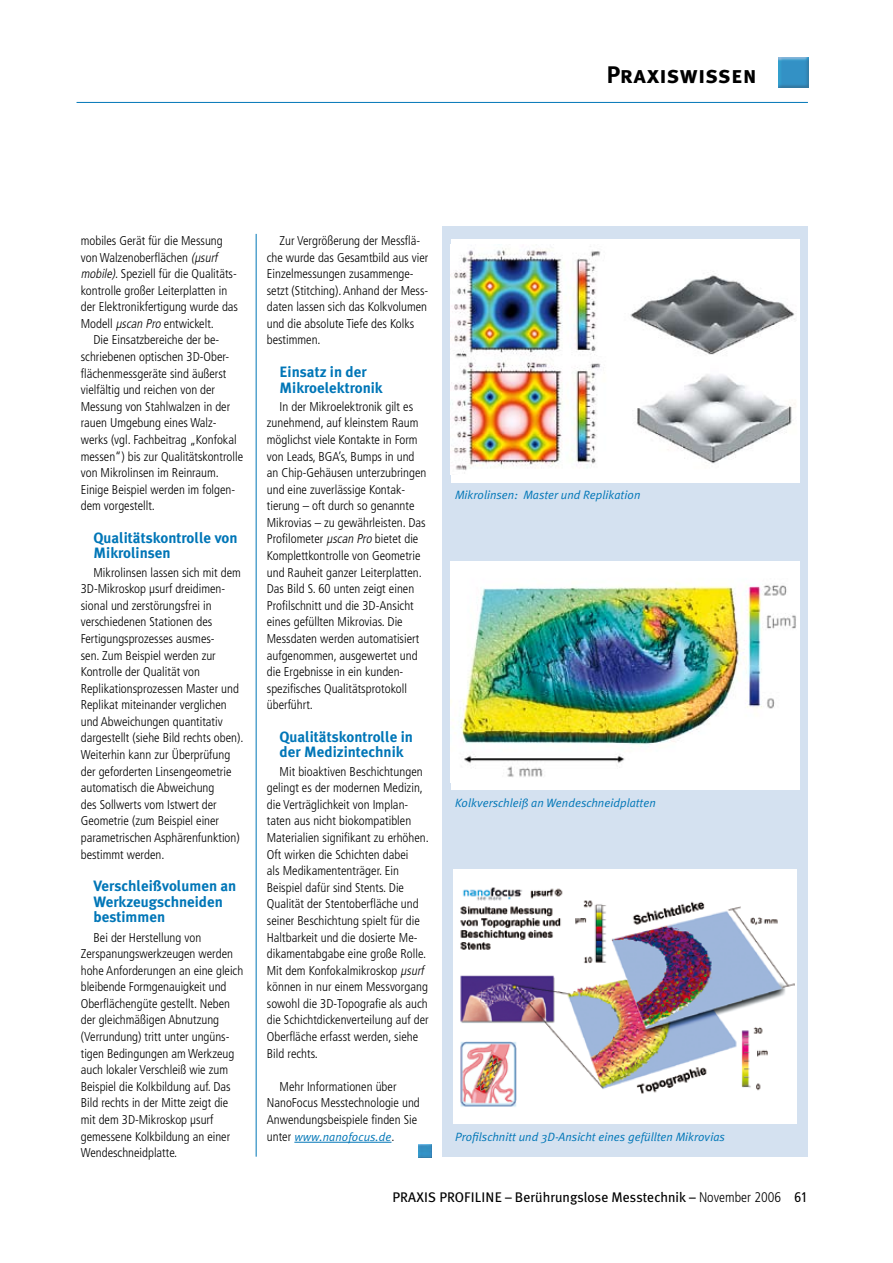
<style>
.page{position:relative;width:893px;height:1263px;background:#fff}
.page>*{position:absolute;margin:0;border:0;box-sizing:border-box;transform-origin:0 0}
.t1{font:24px "Meta Plus Bold Caps";color:#000}
.t2{font:700 15px/15.8px "Meta Plus";color:#0076b7}
.t3{font:13.95px "Meta Plus";color:#000}
.t4{font:300 condensed 12.75px/16.6px "Frutiger";color:#000}
.t5{font:italic 12px "Meta Plus Normal";color:#0076b7}
.s1{font-style:italic}
.s2{font-family:"Frutiger";font-weight:300;font-style:normal;font-stretch:condensed;font-size:12.75px;color:#000}
.s3{font-family:"Frutiger";font-weight:300;font-stretch:condensed}
.s4{font-family:"Frutiger";font-stretch:condensed}
</style>
<div class="page">
<img style="left:778px;top:57px;width:30px;height:30px">
<hr style="left:77px;top:102px;width:731px;height:1px;background:#0076b7">
<div style="left:442px;top:226px;width:366px;height:931px;background:#d4e1f0"></div>
<hr style="left:256px;top:234px;width:1px;height:923px;background:#0076b7">
<hr style="left:294px;top:1142px;width:97px;height:1px;background:#0076b7">
<svg style="left:418px;top:1144px;width:13px;height:13px"></svg>
<div style="left:451px;top:239px;width:348px;height:244px;background:#fff"></div>
<img style="left:451px;top:244px;width:345px;height:229px">
<div style="left:451px;top:561px;width:348px;height:229px;background:#fff"></div>
<img style="left:451px;top:582px;width:345px;height:195px">
<div style="left:453px;top:869px;width:344px;height:255px;background:#fff"></div>
<img style="left:460px;top:887px;width:334px;height:220px">
<h1 class="t1" style="left:606px;top:60px;width:152px">Praxiswissen</h1>
<p class="t4" style="left:81px;top:232px;width:143px">mobiles Gerät für die Messung</p>
<p class="t4" style="left:81px;top:249px;width:141px">von Walzenoberflächen <span class="s1">(µsurf</span></p>
<p class="t4" style="left:81px;top:266px;width:158px"><span class="s1">mobile)</span>. Speziell für die Qualitäts-</p>
<p class="t4" style="left:81px;top:282px;width:148px">kontrolle großer Leiterplatten in</p>
<p class="t4" style="left:81px;top:299px;width:159px">der Elektronikfertigung wurde das</p>
<p class="t4" style="left:81px;top:315px;width:135px">Modell <span class="s1">µscan Pro</span> entwickelt.</p>
<p class="t4" style="left:94px;top:332px;width:126px">Die Einsatzbereiche der be-</p>
<p class="t4" style="left:81px;top:348px;width:149px">schriebenen optischen 3D-Ober-</p>
<p class="t4" style="left:81px;top:365px;width:147px">flächenmessgeräte sind äußerst</p>
<p class="t4" style="left:81px;top:382px;width:136px">vielfältig und reichen von der</p>
<p class="t4" style="left:81px;top:398px;width:151px">Messung von Stahlwalzen in der</p>
<p class="t4" style="left:81px;top:415px;width:137px">rauen Umgebung eines Walz-</p>
<p class="t4" style="left:81px;top:431px;width:157px">werks (vgl. Fachbeitrag „Konfokal</p>
<p class="t4" style="left:81px;top:448px;width:164px">messen“) bis zur Qualitätskontrolle</p>
<p class="t4" style="left:81px;top:465px;width:140px">von Mikrolinsen im Reinraum.</p>
<p class="t4" style="left:81px;top:481px;width:155px">Einige Beispiel werden im folgen-</p>
<p class="t4" style="left:81px;top:498px;width:76px">dem vorgestellt.</p>
<p class="t2" style="left:94px;top:529px;width:145px">Qualitätskontrolle von<br>Mikrolinsen</p>
<p class="t4" style="left:81px;top:564px;width:164px;text-indent:13px">Mikrolinsen lassen sich mit dem<br>3D-Mikroskop µsurf dreidimen&shy;sional und zerstörungsfrei in verschiedenen Stationen des<br>Fertigungsprozesses ausmes-<br>sen. Zum Beispiel werden zur<br>Kontrolle der Qualität von<br>Replikationsprozessen Master und<br>Replikat miteinander verglichen und Abweichungen quantitativ dargestellt (siehe Bild rechts oben).<br>Weiterhin kann zur Überprüfung der geforderten Linsengeometrie automatisch die Abweichung<br>des Sollwerts vom Istwert der<br>Geometrie (zum Beispiel einer parametrischen Asphärenfunktion) bestimmt werden.</p>
<p class="t2" style="left:94px;top:878px;width:144px">Verschleißvolumen an<br>Werkzeugschneiden bestimmen</p>
<p class="t4" style="left:81px;top:929px;width:164px;text-indent:13px">Bei der Herstellung von<br>Zerspanungswerkzeugen werden hohe Anforderungen an eine gleich bleibende Formgenauigkeit und<br>Oberflächengüte gestellt. Neben der gleichmäßigen Abnutzung (-Verrundung) tritt unter ungüns&shy;tigen Be-dingungen am Werkzeug auch lokaler Verschleiß wie zum<br>Beispiel die Kolkbildung auf. Das<br>Bild rechts in der Mitte zeigt die mit dem 3D-Mikroskop µsurf gemessene Kolkbildung an einer<br>Wendeschneidplatte.</p>
<p class="t4" style="left:267px;top:232px;width:163px;text-indent:13px">Zur Vergrößerung der Messflä&shy;che wurde das Gesamtbild aus vier<br>Einzelmessungen zusammenge&shy;setzt (Stitching). Anhand der Mess&shy;daten lassen sich das Kolkvolumen und die absolute Tiefe des Kolks bestimmen.</p>
<p class="t2" style="left:280px;top:364px;width:105px">Einsatz in der<br>Mikroelektronik</p>
<p class="t4" style="left:267px;top:398px;width:161px;text-indent:13px">In der Mikroelektronik gilt es zunehmend, auf kleinstem Raum möglichst viele Kontakte in Form von Leads, BGA’s, Bumps in und an Chip-Gehäusen unterzubringen und eine zuverlässige Kontak&shy;tierung – oft durch so genannte<br>Mikrovias – zu gewährleisten. Das<br>Profilometer <span class="s1">µscan Pro</span> bietet die<br>Komplettkontrolle von Geometrie und Rauheit ganzer Leiterplatten.<br>Das Bild S. 60 unten zeigt einen<br>Profilschnitt und die 3D--Ansicht eines gefüllten Mikrovias. Die<br>Messdaten werden auto-matisiert aufgenommen, ausgewertet und die Er-gebnisse in ein kunden&shy;spezifisches Qualitätsprotokoll überführt.</p>
<p class="t2" style="left:280px;top:728px;width:135px">Qualitätskontrolle in der Medizintechnik</p>
<p class="t4" style="left:267px;top:763px;width:164px;text-indent:13px">Mit bioaktiven Beschichtungen gelingt es der modernen Medizin, die Verträglichkeit von Implan&shy;taten aus nicht biokompatiblen<br>Materialien signifikant zu erhöhen.<br>Oft wirken die Schichten dabei<br>als Medikamententräger. Ein<br>Beispiel dafür sind Stents. Die<br>Qualität der Stentoberfläche und seiner Beschichtung spielt für die<br>Haltbarkeit und die dosierte Me&shy;dikamentabgabe eine große Rolle.<br>Mit dem Konfokalmikroskop <span class="s1">µsurf </span>können in nur einem Messvorgang sowohl die 3D-Topografie als auch die Schichtdickenverteilung auf der<br>Oberfläche erfasst werden, siehe<br>Bild rechts.</p>
<p class="t4" style="left:267px;top:1078px;width:155px;text-indent:13px">Mehr Informationen über<br>NanoFocus Messtechnologie und<br>Anwendungsbeispiele finden Sie</p>
<p class="t5" style="left:267px;top:1129px;width:129px"><span class="s2">unter</span> www.nanofocus.de<span class="s2">.</span></p>
<p class="t5" style="left:455px;top:487px;width:187px">Mikrolinsen: Master und Replikation</p>
<p class="t5" style="left:455px;top:796px;width:202px">Kolkverschleiß an Wendeschneidplatten</p>
<p class="t5" style="left:455px;top:1130px;width:271px">Profilschnitt und 3D-Ansicht eines gefüllten Mikrovias</p>
<p class="t3" style="left:392px;top:1189px;width:417px">PRAXIS PROFILINE – Berührungslose Messtechnik – <span class="s3">November 2006</span> <span class="s4">61</span></p>
</div>
